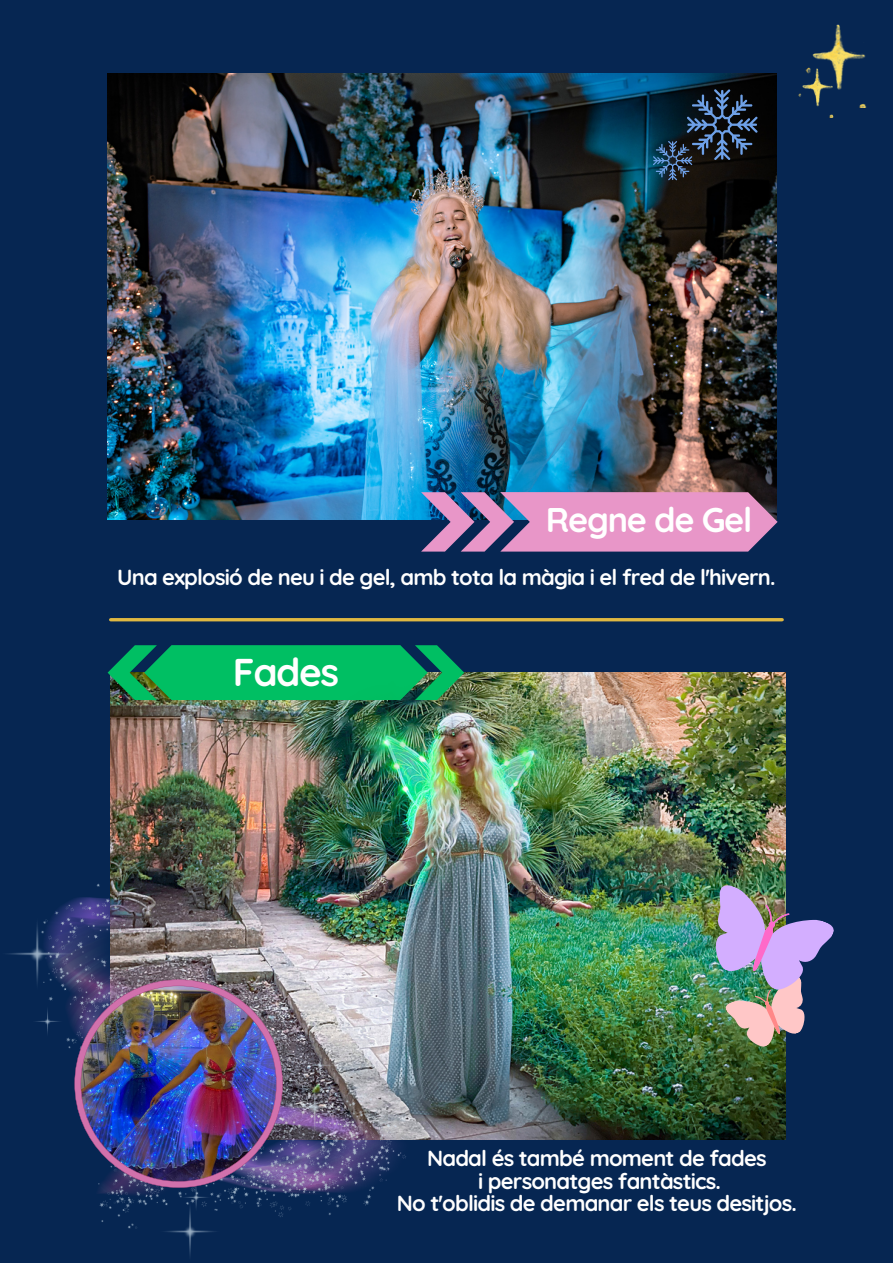
<style>
.page{position:relative;width:893px;height:1264px;background:#fff}
.page>*{position:absolute;margin:0;border:0;box-sizing:border-box;transform-origin:0 0}
.t1{font:700 38.7px "Quicksand";letter-spacing:-.035em;color:#fff}
.t2{font:700 34.2px "Quicksand";letter-spacing:-.035em;color:#fff}
.t3{font:700 21.9px "Quicksand";letter-spacing:-.035em;color:#fff}
</style>
<div class="page">
<div style="left:0;top:0;width:892px;height:1262px;background:#062652"></div>
<hr style="left:111px;top:618px;width:671px;height:3px;background:#dfb842">
<img style="left:110px;top:672px;width:675px;height:467px">
<svg style="left:108px;top:645px;width:356px;height:55px"></svg>
<img style="left:108px;top:73px;width:668px;height:446px">
<svg style="left:421px;top:492px;width:356px;height:59px"></svg>
<img style="left:798px;top:93px;width:36px;height:24px">
<img style="left:801px;top:24px;width:66px;height:83px">
<img style="left:7px;top:883px;width:406px;height:373px">
<svg style="left:653px;top:89px;width:104px;height:91px"></svg>
<img style="left:693px;top:882px;width:141px;height:173px">
<img style="left:466px;top:687px;width:133px;height:133px">
<img style="left:318px;top:676px;width:133px;height:132px">
<img style="left:74px;top:979px;width:209px;height:208px">
<p class="t2" style="left:546px;top:497px;width:208px">Regne de Gel</p>
<p class="t3" style="left:117px;top:563px;width:660px">Una explosió de neu i de gel, amb tota la màgia i el fred de l'hivern.</p>
<p class="t1" style="left:233px;top:647px;width:108px">Fades</p>
<p class="t3" style="left:427px;top:1144px;width:341px">Nadal és també moment de fades</p>
<p class="t3" style="left:478px;top:1166px;width:244px">i personatges fantàstics.</p>
<p class="t3" style="left:397px;top:1189px;width:401px">No t'oblidis de demanar els teus desitjos.</p>
</div>
